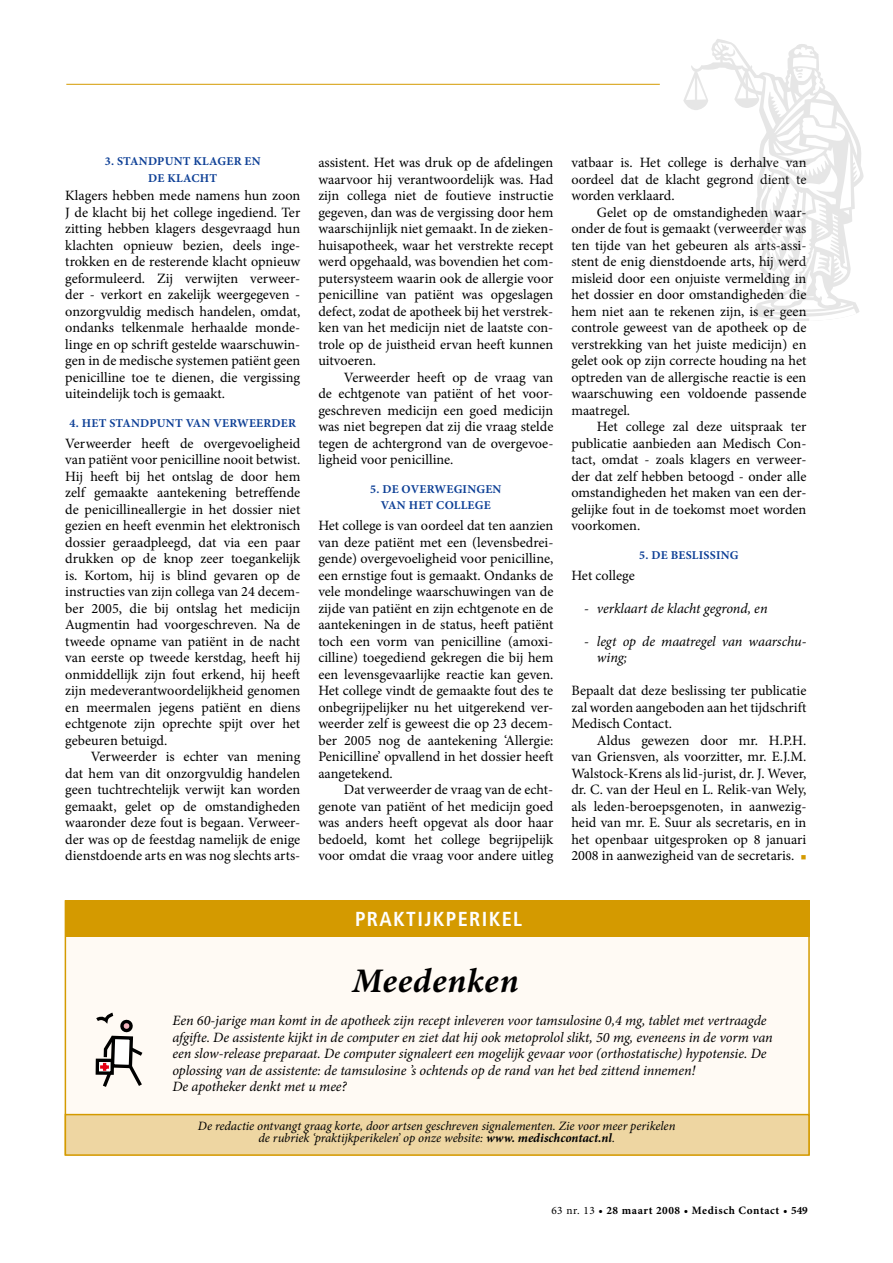
<style>
.page{position:relative;width:893px;height:1263px;background:#fff}
.page>*{position:absolute;margin:0;border:0;box-sizing:border-box;transform-origin:0 0}
.t1{font:italic 700 34.5px "Minion Pro";letter-spacing:.02em;color:#000}
.t2{font:700 condensed 20.25px "Frutiger";letter-spacing:.065em;color:#fff}
.t3{font:14.25px/16.5px "Minion Pro";color:#000;text-align:justify}
.t4{font:italic 14.25px/16.5px "Minion Pro";letter-spacing:-.005em;color:#000}
.t5{font:italic 12.75px/12px "Minion Pro";letter-spacing:-.005em;color:#000;text-align:center}
.t6{font:700 12px/16.5px "Minion Pro";letter-spacing:.02em;color:#0e4096;text-align:center}
.t7{font:700 11.25px "Minion Pro";letter-spacing:.05em;color:#000}
.s1{color:#d49a00}
.s2{font-weight:700}
.s3{font-weight:400}
</style>
<div class="page">
<hr style="left:66px;top:84px;width:594px;height:1px;background:#d49a00">
<svg style="left:683px;top:39px;width:181px;height:282px"></svg>
<div style="left:65px;top:900px;width:745px;height:255px;background:#fffaf4;border:2px solid #d49a00"></div>
<div style="left:65px;top:900px;width:745px;height:37px;background:#d49a00"></div>
<div style="left:65px;top:1114px;width:745px;height:42px;background:#eed6a2;border:2px solid #d49a00"></div>
<svg style="left:95px;top:1012px;width:48px;height:75px"></svg>
<p class="t6" style="left:105px;top:153px;width:157px">3. STANDPUNT KLAGER EN<br>DE KLACHT</p>
<p class="t3" style="left:65px;top:187px;width:237px">Klagers hebben mede namens hun zoon J de klacht bij het college ingediend. Ter zitting hebben klagers desgevraagd hun klachten opnieuw bezien, deels inge&shy;trokken en de resterende klacht opnieuw geformuleerd. Zij verwijten verweer&shy;der - verkort en zakelijk weergegeven - onzorgvuldig medisch handelen, omdat, ondanks telkenmale herhaalde monde&shy;linge en op schrift gestelde waarschuwin&shy;gen in de medische systemen patiënt geen penicilline toe te dienen, die vergissing uiteindelijk toch is gemaakt.</p>
<p class="t6" style="left:70px;top:414px;width:228px">4. HET STANDPUNT VAN VERWEERDER</p>
<p class="t3" style="left:65px;top:435px;width:237px">Verweerder heeft de overgevoeligheid van patiënt voor penicilline nooit betwist.<br>Hij heeft bij het ontslag de door hem zelf gemaakte aantekening betreffende de penicillineallergie in het dossier niet gezien en heeft evenmin het elektronisch dossier geraadpleegd, dat via een paar drukken op de knop zeer toegankelijk is. Kortom, hij is blind gevaren op de instructies van zijn collega van 24 decem&shy;ber 2005, die bij ontslag het medicijn Augmentin had voorgeschreven. Na de tweede opname van patiënt in de nacht van eerste op tweede kerstdag, heeft hij onmiddellijk zijn fout erkend, hij heeft zijn medeverantwoordelijkheid genomen en meermalen jegens patiënt en diens echtgenote zijn oprechte spijt over het gebeuren betuigd.</p>
<p class="t3" style="left:65px;top:749px;width:237px;text-indent:26px">Verweerder is echter van mening dat hem van dit onzorgvuldig handelen geen tuchtrechtelijk verwijt kan worden gemaakt, gelet op de omstandigheden waaronder deze fout is begaan. Verweer&shy;der was op de feestdag namelijk de enige dienstdoende arts en was nog slechts arts-</p>
<p class="t3" style="left:318px;top:154px;width:237px">assistent. Het was druk op de afdelingen waarvoor hij verantwoordelijk was. Had zijn collega niet de foutieve instructie gegeven, dan was de vergissing door hem waarschijnlijk niet gemaakt. In de zieken&shy;huisapotheek, waar het verstrekte recept werd opgehaald, was bovendien het com&shy;putersysteem waarin ook de allergie voor penicilline van patiënt was opgeslagen defect, zodat de apotheek bij het verstrek&shy;ken van het medicijn niet de laatste con&shy;trole op de juistheid ervan heeft kunnen uitvoeren.</p>
<p class="t3" style="left:318px;top:369px;width:237px;text-indent:26px">Verweerder heeft op de vraag van de echtgenote van patiënt of het voor&shy;geschreven medicijn een goed medicijn was niet begrepen dat zij die vraag stelde tegen de achtergrond van de overgevoe&shy;ligheid voor penicilline.</p>
<p class="t6" style="left:370px;top:481px;width:133px">5. DE OVERWEGINGEN<br>VAN HET COLLEGE</p>
<p class="t3" style="left:318px;top:518px;width:237px">Het college is van oordeel dat ten aanzien van deze patiënt met een (levensbedrei&shy;gende) overgevoeligheid voor penicilline, een ernstige fout is gemaakt. Ondanks de vele mondelinge waarschuwingen van de zijde van patiënt en zijn echtgenote en de aantekeningen in de status, heeft patiënt toch een vorm van penicilline (amoxi&shy;cilline) toegediend gekregen die bij hem een levensgevaarlijke reactie kan geven.<br>Het college vindt de gemaakte fout des te onbegrijpelijker nu het uitgerekend ver&shy;weerder zelf is geweest die op 23 decem&shy;ber 2005 nog de aantekening ‘Allergie:<br>Penicilline’ opvallend in het dossier heeft aangetekend.</p>
<p class="t3" style="left:318px;top:782px;width:237px;text-indent:26px">Dat verweerder de vraag van de echt&shy;genote van patiënt of het medicijn goed was anders heeft opgevat als door haar bedoeld, komt het college begrijpelijk voor omdat die vraag voor andere uitleg</p>
<p class="t3" style="left:571px;top:154px;width:237px">vatbaar is. Het college is derhalve van oordeel dat de klacht gegrond dient te worden verklaard.</p>
<p class="t3" style="left:571px;top:204px;width:237px;text-indent:26px">Gelet op de omstandigheden waar&shy;onder de fout is gemaakt (verweerder was ten tijde van het gebeuren als arts-assi&shy;stent de enig dienstdoende arts, hij werd misleid door een onjuiste vermelding in het dossier en door omstandigheden die hem niet aan te rekenen zijn, is er geen controle geweest van de apotheek op de verstrekking van het juiste medicijn) en gelet ook op zijn correcte houding na het optreden van de allergische reactie is een waarschuwing een voldoende passende maatregel.</p>
<p class="t3" style="left:571px;top:418px;width:237px;text-indent:26px">Het college zal deze uitspraak ter publicatie aanbieden aan Medisch Con&shy;tact, omdat - zoals klagers en verweer&shy;der dat zelf hebben betoogd - onder alle omstandigheden het maken van een der&shy;gelijke fout in de toekomst moet worden voorkomen.</p>
<p class="t6" style="left:639px;top:547px;width:101px">5. DE BESLISSING</p>
<p class="t3" style="left:571px;top:567px;width:65px">Het college</p>
<p class="t4" style="left:584px;top:600px;width:185px">- verklaart de klacht gegrond, en</p>
<p class="t4" style="left:597px;top:633px;width:211px;text-indent:-13px">- legt op de maatregel van waarschu&shy;wing;</p>
<p class="t3" style="left:571px;top:683px;width:237px">Bepaalt dat deze beslissing ter publicatie zal worden aangeboden aan het tijdschrift Medisch Contact.</p>
<p class="t3" style="left:571px;top:732px;width:237px;text-indent:26px">Aldus gewezen door mr. H.P.H. van Griensven, als voorzitter, mr. E.J.M.<br>Walstock-Krens als lid-jurist, dr. J. Wever, dr. C. van der Heul en L. Relik-van Wely, als leden-beroepsgenoten, in aanwezig&shy;heid van mr. E. Suur als secretaris, en in het openbaar uitgesproken op 8 januari 2008 in aanwezigheid van de secretaris. <span class="s1">■</span></p>
<h2 class="t2" style="left:355px;top:907px;width:169px">PRAKTIJKPERIKEL</h2>
<h1 class="t1" style="left:352px;top:956px;width:168px">Meedenken</h1>
<p class="t4" style="left:172px;top:1012px;width:602px">Een 60-jarige man komt in de apotheek zijn recept inleveren voor tamsulosine 0,4 mg, tablet met vertraagde afgifte. De assistente kijkt in de computer en ziet dat hij ook metoprolol slikt, 50 mg, eveneens in de vorm van een slow-release preparaat. De computer signaleert een mogelijk gevaar voor (orthostatische) hypotensie. De oplossing van de assistente: de tamsulosine ’s ochtends op de rand van het bed zittend innemen!<br>De apotheker denkt met u mee?</p>
<p class="t5" style="left:198px;top:1120px;width:479px">De redactie ontvangt graag korte, door artsen geschreven signalementen. Zie voor meer perikelen de rubriek ‘praktijkperikelen’ op onze website: <span class="s2">www. medischcontact.nl</span>.</p>
<p class="t7" style="left:551px;top:1202px;width:258px"><span class="s3">63 nr. 13</span> • 28 MAART 2008 • MEDISCH CONTACT • 549</p>
</div>
